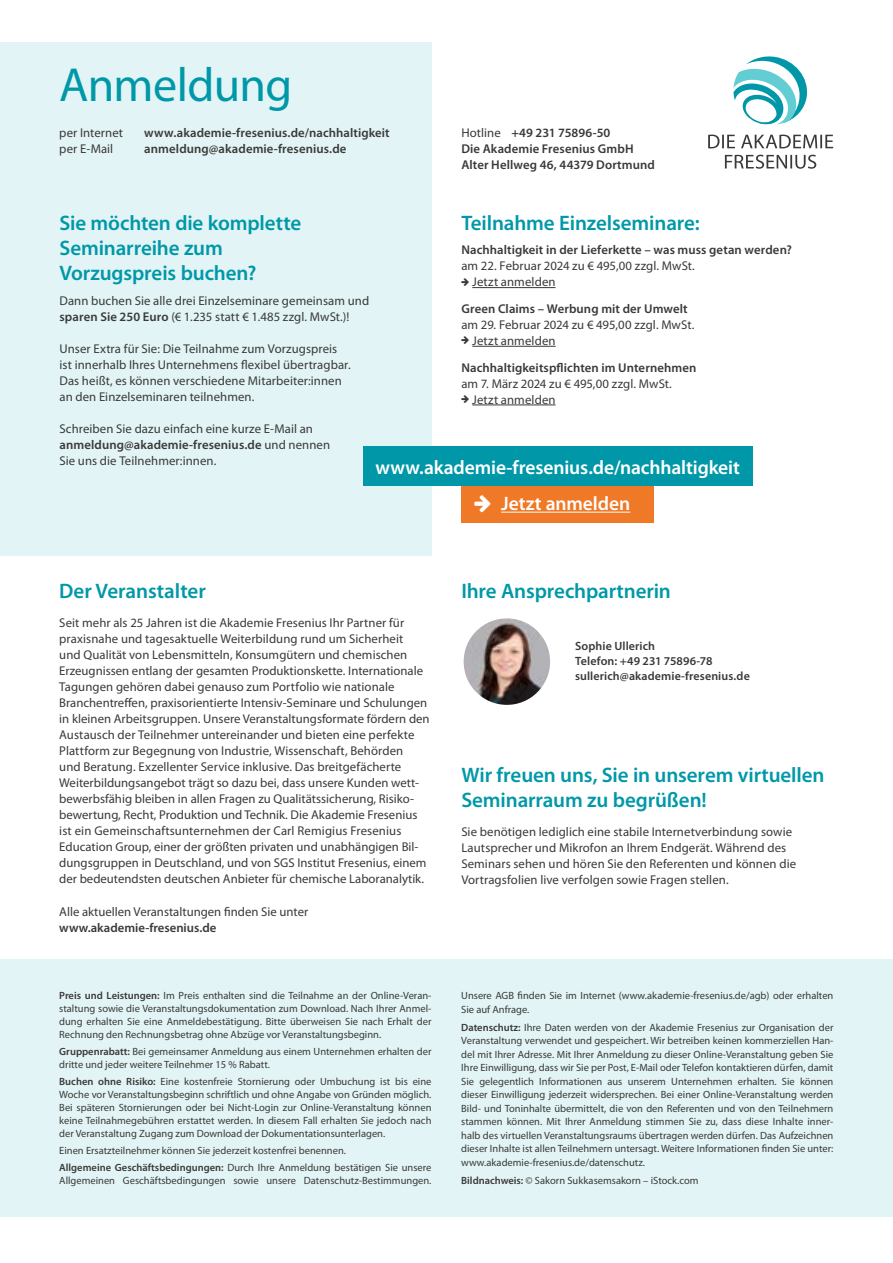
<style>
.page{position:relative;width:893px;height:1263px;background:#fff}
.page>*{position:absolute;margin:0;border:0;box-sizing:border-box;transform-origin:0 0}
.t1{font:48px "Myriad Pro";letter-spacing:-.015em;color:#0098a8}
.t2{font:600 21px/25.2px "Myriad Pro";letter-spacing:-.005em;color:#0098a8}
.t3{font:600 19.5px "Myriad Pro";letter-spacing:-.005em;color:#fff}
.t4{font:12.75px/16px "Myriad Pro";letter-spacing:.005em;color:#3a3938}
.t5{font:600 12.75px/16px "Myriad Pro";letter-spacing:.005em;color:#3a3938}
.t6{font:600 12px/15px "Myriad Pro";letter-spacing:.01em;color:#3a3938}
.t7{font:10.5px/13.5px "Myriad Pro";color:#3a3938;text-align:justify}
.s1{font-weight:400}
.s2{font-weight:600}
</style>
<div class="page">
<div style="left:0;top:43px;width:432px;height:513px;background:#e2f4f5"></div>
<svg style="left:733px;top:56px;width:75px;height:69px"></svg>
<svg style="left:725px;top:155px;width:91px;height:14px"></svg>
<svg style="left:708px;top:135px;width:125px;height:13px"></svg>
<div style="left:462px;top:484px;width:192px;height:38px;background:#ef7926"></div>
<hr style="left:501px;top:512px;width:129px;height:1px;background:#fff">
<div style="left:363px;top:447px;width:389px;height:39px;background:#0098a8"></div>
<div style="left:0;top:959px;width:893px;height:257px;background:#e2f4f5"></div>
<img style="left:464px;top:618px;width:86px;height:87px;border-radius:43px">
<hr style="left:472px;top:287px;width:84px;height:1px;background:#3a3938">
<hr style="left:472px;top:346px;width:84px;height:1px;background:#3a3938">
<hr style="left:472px;top:405px;width:84px;height:1px;background:#3a3938">
<h1 class="t1" style="left:59px;top:55px;width:234px">Anmeldung</h1>
<p class="t4" style="left:59px;top:124px;width:65px">per Internet</p>
<p class="t5" style="left:144px;top:124px;width:247px">www.akademie-fresenius.de/nachhaltigkeit</p>
<p class="t4" style="left:59px;top:140px;width:56px">per E-Mail</p>
<p class="t5" style="left:144px;top:140px;width:204px">anmeldung@akademie-fresenius.de</p>
<p class="t5" style="left:461px;top:124px;width:195px"><span class="s1">Hotline</span> +49 231 75896-50<br>Die Akademie Fresenius GmbH<br>Alter Hellweg 46, 44379 Dortmund</p>
<h2 class="t2" style="left:60px;top:209px;width:243px">Sie möchten die komplette<br>Seminarreihe zum<br>Vorzugspreis buchen?</h2>
<p class="t4" style="left:60px;top:292px;width:311px">Dann buchen Sie alle drei Einzelseminare gemeinsam und <span class="s2">sparen Sie 250 Euro</span> (€ 1.235 statt € 1.485 zzgl. MwSt.)!</p>
<p class="t4" style="left:60px;top:340px;width:293px">Unser Extra für Sie: Die Teilnahme zum Vorzugspreis ist innerhalb Ihres Unternehmens flexibel übertragbar.<br>Das heißt, es können verschiedene Mitarbeiter:innen an den Einzelseminaren teilnehmen.</p>
<p class="t4" style="left:60px;top:421px;width:272px">Schreiben Sie dazu einfach eine kurze E-Mail an <span class="s2">anmeldung@akademie-fresenius.de</span> und nennen<br>Sie uns die Teilnehmer:innen.</p>
<h2 class="t2" style="left:461px;top:209px;width:240px">Teilnahme Einzelseminare:</h2>
<p class="t5" style="left:461px;top:242px;width:332px">Nachhaltigkeit in der Lieferkette – was muss getan werden?</p>
<p class="t4" style="left:472px;top:258px;width:224px;text-indent:-11px">am 22. Februar 2024 zu € 495,00 zzgl. MwSt.<br>Jetzt anmelden</p>
<p class="t5" style="left:461px;top:300px;width:228px">Green Claims – Werbung mit der Umwelt</p>
<p class="t4" style="left:472px;top:316px;width:224px;text-indent:-11px">am 29. Februar 2024 zu € 495,00 zzgl. MwSt.<br>Jetzt anmelden</p>
<p class="t5" style="left:461px;top:359px;width:237px">Nachhaltigkeitspflichten im Unternehmen</p>
<p class="t4" style="left:472px;top:375px;width:201px;text-indent:-11px">am 7. März 2024 zu € 495,00 zzgl. MwSt.<br>Jetzt anmelden</p>
<h3 class="t3" style="left:375px;top:455px;width:366px">www.akademie-fresenius.de/nachhaltigkeit</h3>
<h2 class="t2" style="left:59px;top:578px;width:148px">Der Veranstalter</h2>
<p class="t4" style="left:59px;top:614px;width:372px">Seit mehr als 25 Jahren ist die Akademie Fresenius Ihr Partner für praxisnahe und tagesaktuelle Weiterbildung rund um Sicherheit<br>und Qualität von Lebensmitteln, Konsumgütern und chemischen Erzeugnissen entlang der gesamten Produktionskette. Internationale Tagungen gehören dabei genauso zum Portfolio wie nationale Branchentreffen, praxisorientierte Intensiv-Seminare und Schulungen in kleinen Arbeitsgruppen. Unsere Veranstaltungsformate fördern den Austausch der Teilnehmer untereinander und bieten eine perfekte Plattform zur Begegnung von Industrie, Wissenschaft, Behörden<br>und Beratung. Exzellenter Service inklusive. Das breitgefächerte Weiterbildungsangebot trägt so dazu bei, dass unsere Kunden wett&shy;bewerbsfähig bleiben in allen Fragen zu Qualitätssicherung, Risiko&shy;bewertung, Recht, Produktion und Technik. Die Akademie Fresenius ist ein Gemeinschaftsunternehmen der Carl Remigius Fresenius Education Group, einer der größten privaten und unabhängigen Bil&shy;dungsgruppen in Deutschland, und von SGS Institut Fresenius, einem der bedeutendsten deutschen Anbieter für chemische Laboranalytik.</p>
<p class="t4" style="left:59px;top:903px;width:251px">Alle aktuellen Veranstaltungen finden Sie unter</p>
<p class="t5" style="left:59px;top:919px;width:159px">www.akademie-fresenius.de</p>
<p class="t7" style="left:59px;top:989px;width:374px;line-height:12.9px"><span class="s2">Preis und Leistungen:</span> Im Preis enthalten sind die Teilnahme an der Online-Veran&shy;staltung sowie die Veranstaltungsdokumentation zum Download. Nach Ihrer Anmel&shy;dung erhalten Sie eine Anmeldebestätigung. Bitte überweisen Sie nach Erhalt der Rechnung den Rechnungsbetrag ohne Abzüge vor Veranstaltungsbeginn.</p>
<p class="t7" style="left:59px;top:1045px;width:374px;line-height:12.9px"><span class="s2">Gruppenrabatt:</span> Bei gemeinsamer Anmeldung aus einem Unternehmen erhalten der dritte und jeder weitere Teilnehmer 15 % Rabatt.</p>
<p class="t7" style="left:59px;top:1075px;width:374px;line-height:12.9px"><span class="s2">Buchen ohne Risiko:</span> Eine kostenfreie Stornierung oder Umbuchung ist bis eine Woche vor Veranstaltungsbeginn schriftlich und ohne Angabe von Gründen möglich.<br>Bei späteren Stornierungen oder bei Nicht-Login zur Online-Veranstaltung können keine Teilnahmegebühren erstattet werden. In diesem Fall erhalten Sie jedoch nach der Veranstaltung Zugang zum Download der Dokumentationsunterlagen.</p>
<p class="t7" style="left:59px;top:1141px;width:374px;line-height:17.1px">Einen Ersatzteilnehmer können Sie jederzeit kostenfrei benennen.<br><span class="s2">Allgemeine Geschäftsbedingungen:</span> Durch Ihre Anmeldung bestätigen Sie unsere</p>
<p class="t7" style="left:59px;top:1173px;width:374px">Allgemeinen Geschäftsbedingungen sowie unsere Datenschutz-Bestimmungen.</p>
<h3 class="t3" style="left:501px;top:491px;width:131px">Jetzt anmelden</h3>
<h2 class="t2" style="left:461px;top:578px;width:211px">Ihre Ansprechpartnerin</h2>
<p class="t6" style="left:575px;top:639px;width:176px">Sophie Ullerich<br>Telefon: +49 231 75896-78 sullerich@akademie-fresenius.de</p>
<h2 class="t2" style="left:461px;top:761px;width:365px">Wir freuen uns, Sie in unserem virtuellen<br>Seminarraum zu begrüßen!</h2>
<p class="t4" style="left:461px;top:823px;width:336px">Sie benötigen lediglich eine stabile Internetverbindung sowie Lautsprecher und Mikrofon an Ihrem Endgerät. Während des Seminars sehen und hören Sie den Referenten und können die Vortragsfolien live verfolgen sowie Fragen stellen.</p>
<p class="t7" style="left:461px;top:989px;width:374px">Unsere AGB finden Sie im Internet (www.akademie-fresenius.de/agb) oder erhalten<br>Sie auf Anfrage.</p>
<p class="t7" style="left:461px;top:1020px;width:374px"><span class="s2">Datenschutz:</span> Ihre Daten werden von der Akademie Fresenius zur Organisation der Veranstaltung verwendet und gespeichert. Wir betreiben keinen kommerziellen Han&shy;del mit Ihrer Adresse. Mit Ihrer Anmeldung zu dieser Online-Veranstaltung geben Sie Ihre Einwilligung, dass wir Sie per Post, E-Mail oder Telefon kontaktieren dürfen, damit Sie gelegentlich Informationen aus unserem Unternehmen erhalten. Sie können dieser Einwilligung jederzeit widersprechen. Bei einer Online-Veranstaltung werden Bild- und Toninhalte übermittelt, die von den Referenten und von den Teilnehmern stammen können. Mit Ihrer Anmeldung stimmen Sie zu, dass diese Inhalte inner&shy;halb des virtuellen Veranstaltungsraums übertragen werden dürfen. Das Aufzeichnen dieser Inhalte ist allen Teilnehmern untersagt. Weitere Informationen finden Sie unter: www.akademie-fresenius.de/datenschutz.</p>
<p class="t7" style="left:461px;top:1173px;width:239px"><span class="s2">Bildnachweis:</span> © Sakorn Sukkasemsakorn – iStock.com</p>
</div>
